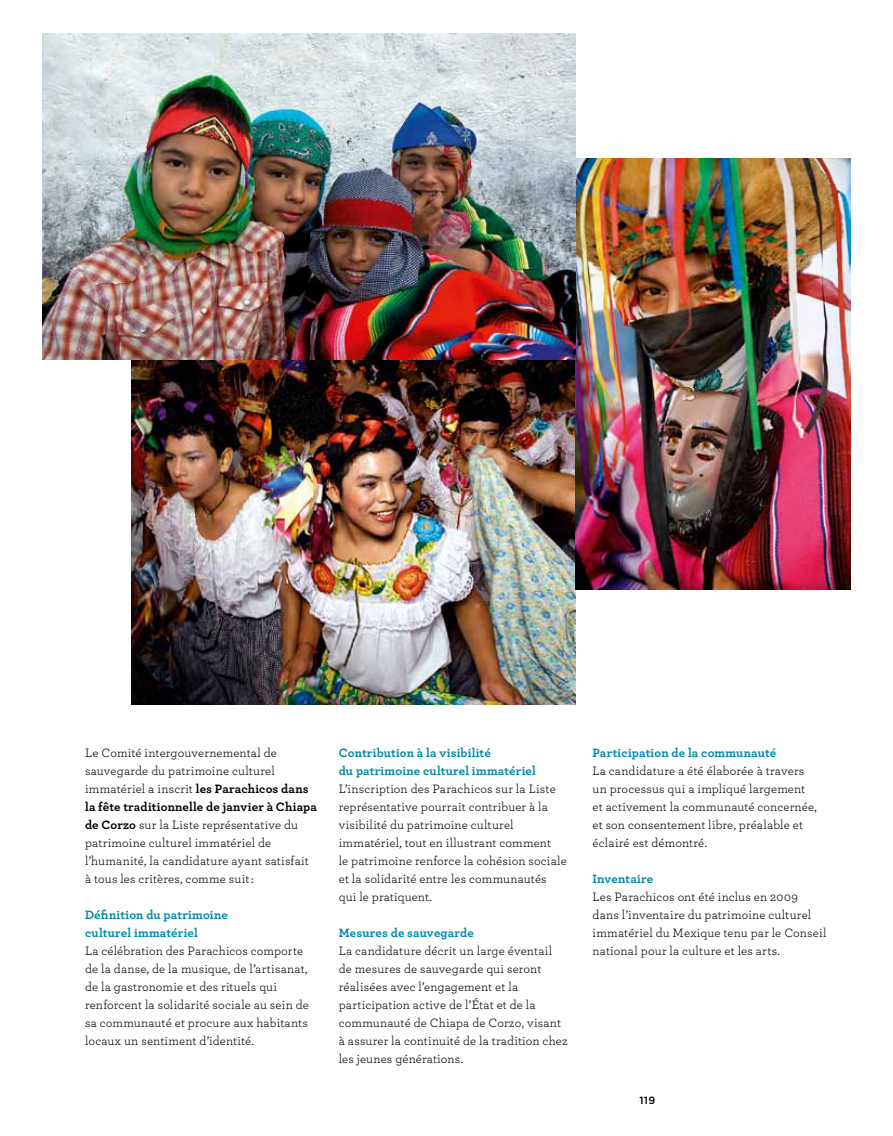
<style>
.page{position:relative;width:893px;height:1136px;background:#fff}
.page>*{position:absolute;margin:0;border:0;box-sizing:border-box;transform-origin:0 0}
.t1{font:12.75px/18px "Archer";letter-spacing:.01em;color:#000}
.t2{font:700 12.75px/18px "Archer";letter-spacing:.01em;color:#0086a8}
.t3{font:500 10.5px "Gotham";color:#000}
.s1{font-weight:700}
</style>
<div class="page">
<img style="left:131px;top:360px;width:444px;height:344px">
<img style="left:575px;top:158px;width:275px;height:431px">
<img style="left:43px;top:34px;width:532px;height:326px">
<p class="t1" style="left:85px;top:742px;width:233px">Le Comité intergouvernemental de sauvegarde du patrimoine culturel immatériel a inscrit <span class="s1">les Parachicos dans la fête traditionnelle de janvier à Chiapa de Corzo</span> sur la Liste représentative du patrimoine culturel immatériel de l’humanité, la candidature ayant satisfait à tous les critères, comme suit :</p>
<p class="t2" style="left:85px;top:904px;width:144px">Définition du patrimoine culturel immatériel</p>
<p class="t1" style="left:85px;top:940px;width:225px">La célébration des Parachicos comporte de la danse, de la musique, de l’artisanat, de la gastronomie et des rituels qui renforcent la solidarité sociale au sein de sa communauté et procure aux habitants locaux un sentiment d’identité.</p>
<p class="t2" style="left:339px;top:742px;width:199px">Contribution à la visibilité<br>du patrimoine culturel immatériel</p>
<p class="t1" style="left:339px;top:778px;width:229px">L’inscription des Parachicos sur la Liste représentative pourrait contribuer à la visibilité du patrimoine culturel immatériel, tout en illustrant comment<br>le patrimoine renforce la cohésion sociale et la solidarité entre les communautés qui le pratiquent.</p>
<p class="t2" style="left:339px;top:922px;width:137px">Mesures de sauvegarde</p>
<p class="t1" style="left:339px;top:940px;width:230px">La candidature décrit un large éventail de mesures de sauvegarde qui seront réalisées avec l’engagement et la participation active de l’État et de la communauté de Chiapa de Corzo, visant à assurer la continuité de la tradition chez les jeunes générations.</p>
<p class="t2" style="left:592px;top:742px;width:185px">Participation de la communauté</p>
<p class="t1" style="left:592px;top:760px;width:226px">La candidature a été élaborée à travers un processus qui a impliqué largement et activement la communauté concernée, et son consentement libre, préalable et éclairé est démontré.</p>
<p class="t2" style="left:592px;top:868px;width:62px">Inventaire</p>
<p class="t1" style="left:592px;top:886px;width:236px">Les Parachicos ont été inclus en 2009 dans l’inventaire du patrimoine culturel immatériel du Mexique tenu par le Conseil national pour la culture et les arts.</p>
<p class="t3" style="left:639px;top:1093px;width:18px">119</p>
</div>
